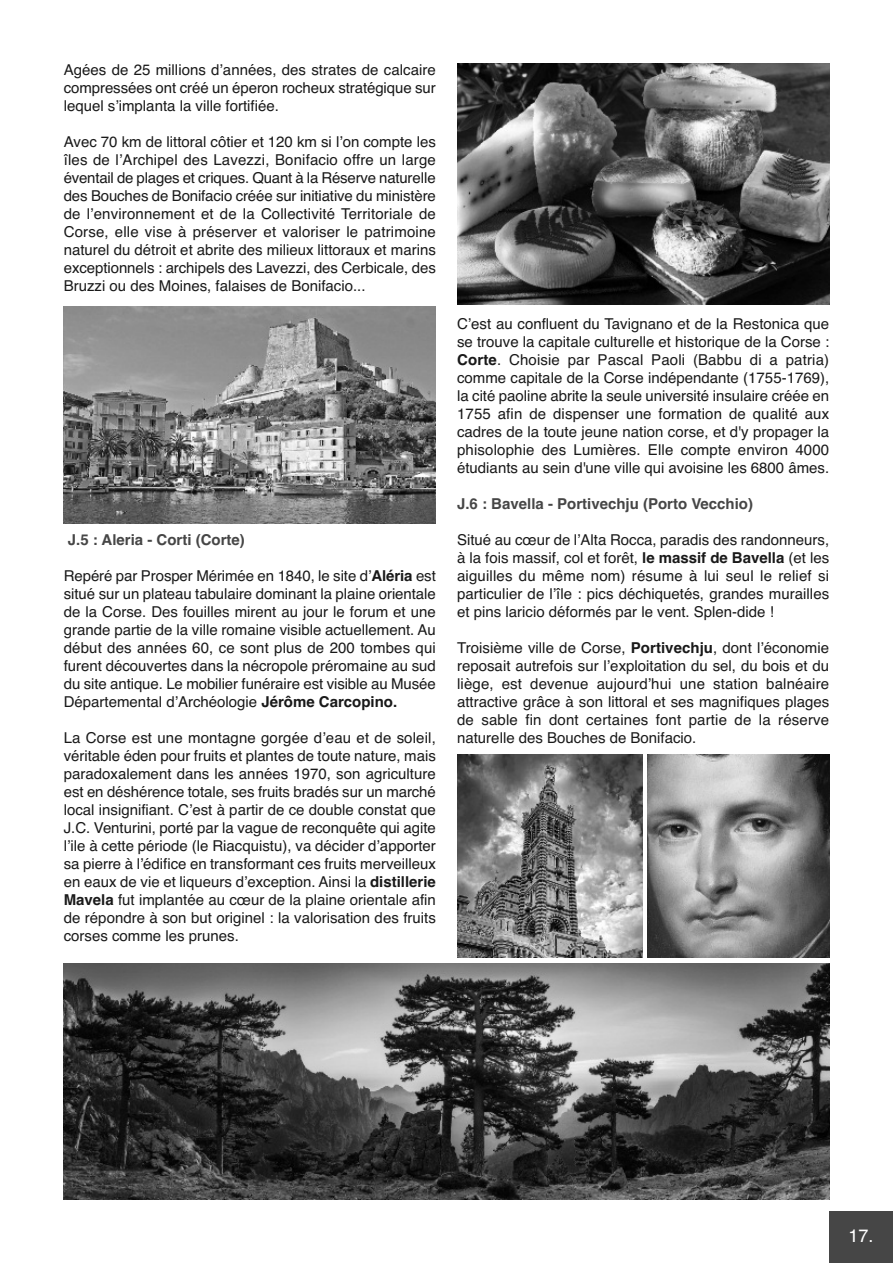
<style>
.page{position:relative;width:893px;height:1263px;background:#fff}
.page>*{position:absolute;margin:0;border:0;box-sizing:border-box;transform-origin:0 0}
.t1{font:18px "Helvetica";color:#fff}
.t2{font:15px/18px "Helvetica";color:#191919;text-align:justify}
.t3{font:700 15px "Helvetica";color:#464646}
.s1{font-weight:700}
</style>
<div class="page">
<img style="left:64px;top:306px;width:372px;height:217px">
<img style="left:64px;top:963px;width:765px;height:236px">
<img style="left:457px;top:64px;width:372px;height:240px">
<img style="left:457px;top:755px;width:186px;height:202px">
<img style="left:647px;top:755px;width:182px;height:202px">
<div style="left:829px;top:1212px;width:64px;height:51px;background:#464646"></div>
<p class="t2" style="left:64px;top:61px;width:374px">Agées de 25 millions d’années, des strates de calcaire compressées ont créé un éperon rocheux stratégique sur lequel s’implanta la ville fortifiée.</p>
<p class="t2" style="left:64px;top:133px;width:374px">Avec 70 km de littoral côtier et 120 km si l’on compte les îles de l’Archipel des Lavezzi, Bonifacio offre un large éventail de plages et criques. Quant à la Réserve naturelle des Bouches de Bonifacio créée sur initiative du ministère de l’environnement et de la Collectivité Territoriale de Corse, elle vise à préserver et valoriser le patrimoine naturel du détroit et abrite des milieux littoraux et marins exceptionnels : archipels des Lavezzi, des Cerbicale, des Bruzzi ou des Moines, falaises de Bonifacio...</p>
<p class="t3" style="left:68px;top:531px;width:178px">J.5 : Aleria - Corti (Corte)</p>
<p class="t2" style="left:64px;top:567px;width:374px">Repéré par Prosper Mérimée en 1840, le site d’<span class="s1">Aléria</span> est situé sur un plateau tabulaire dominant la plaine orientale de la Corse. Des fouilles mirent au jour le forum et une grande partie de la ville romaine visible actuellement. Au début des années 60, ce sont plus de 200 tombes qui furent découvertes dans la nécropole préromaine au sud du site antique. Le mobilier funéraire est visible au Musée Départemental d’Archéologie <span class="s1">Jérôme Carcopino.</span></p>
<p class="t2" style="left:64px;top:729px;width:374px">La Corse est une montagne gorgée d’eau et de soleil, véritable éden pour fruits et plantes de toute nature, mais paradoxalement dans les années 1970, son agriculture est en déshérence totale, ses fruits bradés sur un marché local insignifiant. C’est à partir de ce double constat que J.C. Venturini, porté par la vague de reconquête qui agite l’ile à cette période (le Riacquistu), va décider d’apporter sa pierre à l’édifice en transformant ces fruits merveilleux en eaux de vie et liqueurs d’exception. Ainsi la <span class="s1">distillerie Mavela</span> fut implantée au cœur de la plaine orientale afin de répondre à son but originel : la valorisation des fruits corses comme les prunes.</p>
<p class="t2" style="left:457px;top:315px;width:374px">C’est au confluent du Tavignano et de la Restonica que se trouve la capitale culturelle et historique de la Corse :<br><span class="s1">Corte</span>. Choisie par Pascal Paoli (Babbu di a patria) comme capitale de la Corse indépendante (1755-1769), la cité paoline abrite la seule université insulaire créée en 1755 afin de dispenser une formation de qualité aux cadres de la toute jeune nation corse, et d'y propager la phisolophie des Lumières. Elle compte environ 4000 étudiants au sein d'une ville qui avoisine les 6800 âmes.</p>
<p class="t3" style="left:457px;top:495px;width:297px">J.6 : Bavella - Portivechju (Porto Vecchio)</p>
<p class="t2" style="left:457px;top:531px;width:374px">Situé au cœur de l’Alta Rocca, paradis des randonneurs, à la fois massif, col et forêt, <span class="s1">le massif de Bavella</span> (et les aiguilles du même nom) résume à lui seul le relief si particulier de l’île : pics déchiquetés, grandes murailles et pins laricio déformés par le vent. Splen-dide !</p>
<p class="t2" style="left:457px;top:639px;width:374px">Troisième ville de Corse, <span class="s1">Portivechju</span>, dont l’économie reposait autrefois sur l’exploitation du sel, du bois et du liège, est devenue aujourd’hui une station balnéaire attractive grâce à son littoral et ses magnifiques plages de sable fin dont certaines font partie de la réserve naturelle des Bouches de Bonifacio.</p>
<p class="t1" style="left:849px;top:1226px;width:27px">17.</p>
</div>
